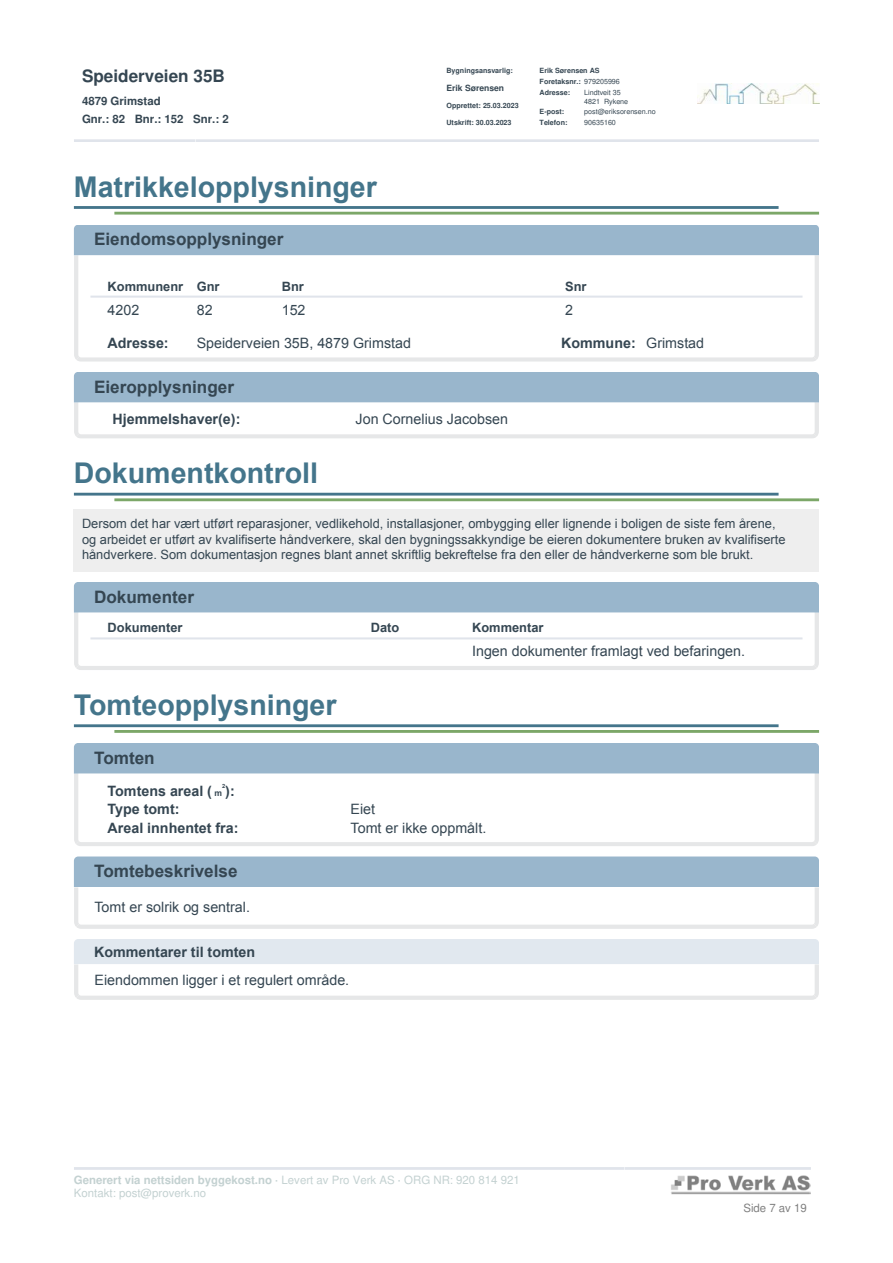
<style>
.page{position:relative;width:893px;height:1263px;background:#fff}
.page>*{position:absolute;margin:0;border:0;box-sizing:border-box;transform-origin:0 0}
.t1{font:700 28.5px "Arial";color:#44758b}
.t2{font:700 17.1px "Arial";color:#354652}
.t3{font:700 17.1px "Helvetica";color:#354652}
.t4{font:14.25px "Arial";color:#354652}
.t5{font:700 14.25px "Arial";color:#354652}
.t6{font:12.9px/15.5px "Arial";color:#354652}
.t7{font:700 12.9px "Arial";color:#354652}
.t8{font:11.4px/13.6px "Helvetica";color:#c3d1d1}
.t9{font:700 11.4px/17.7px "Helvetica";color:#354652}
.t10{font:11.4px "Helvetica";color:#808080}
.t11{font:700 8.55px "Helvetica";color:#354652}
.t12{font:700 7.2px/10.6px "Helvetica";color:#354652}
.t13{font:7.2px/8.6px "Helvetica";color:#354652}
.t14{font:700 5.7px "Arial";color:#354652}
.s1{font-weight:400}
.s2{font-size:8.55px}
.s3{font-weight:700}
</style>
<div class="page">
<svg style="left:74px;top:139px;width:745px;height:3px;background:#e3e6ed"></svg>
<img style="left:698px;top:84px;width:121px;height:20px">
<hr style="left:74px;top:206px;width:705px;height:3px;background:#44758b">
<hr style="left:114px;top:212px;width:705px;height:3px;background:#7ca768">
<svg style="left:74px;top:225px;width:745px;height:137px"></svg>
<hr style="left:90px;top:296px;width:712px;height:2px;background:#e0e4eb">
<svg style="left:74px;top:372px;width:745px;height:66px"></svg>
<hr style="left:74px;top:493px;width:705px;height:3px;background:#44758b">
<hr style="left:114px;top:498px;width:705px;height:3px;background:#7ca768">
<div style="left:74px;top:509px;width:745px;height:63px;background:#eee"></div>
<svg style="left:74px;top:582px;width:745px;height:88px"></svg>
<hr style="left:90px;top:637px;width:712px;height:2px;background:#e0e4eb">
<hr style="left:74px;top:724px;width:705px;height:3px;background:#44758b">
<hr style="left:114px;top:730px;width:705px;height:3px;background:#7ca768">
<svg style="left:74px;top:743px;width:745px;height:103px"></svg>
<svg style="left:74px;top:856px;width:745px;height:73px"></svg>
<svg style="left:74px;top:939px;width:745px;height:61px"></svg>
<hr style="left:74px;top:1167px;width:737px;height:3px;background:#e2e6ec">
<img style="left:671px;top:1175px;width:140px;height:19px">
<h2 class="t3" style="left:82px;top:69px;width:144px">Speiderveien 35B</h2>
<p class="t9" style="left:82px;top:93px;width:148px">4879 Grimstad<br>Gnr.: 82 Bnr.: 152 Snr.: 2</p>
<p class="t12" style="left:446px;top:66px;width:68px">Bygningsansvarlig:</p>
<p class="t11" style="left:446px;top:85px;width:59px">Erik Sørensen</p>
<p class="t12" style="left:446px;top:101px;width:74px">Opprettet: 25.03.2023</p>
<p class="t12" style="left:446px;top:118px;width:67px">Utskrift: 30.03.2023</p>
<p class="t12" style="left:540px;top:66px;width:82px">Erik Sørensen AS<br>Foretaksnr.: <span class="s1">979205996</span></p>
<p class="t12" style="left:540px;top:88px;width:32px">Adresse:</p>
<p class="t13" style="left:584px;top:89px;width:46px">Lindtveit 35<br>4821 Rykene</p>
<p class="t12" style="left:540px;top:107px;width:26px">E-post:</p>
<p class="t13" style="left:584px;top:108px;width:73px">post@eriksorensen.no</p>
<p class="t12" style="left:540px;top:118px;width:29px">Telefon:</p>
<p class="t13" style="left:584px;top:119px;width:33px">90635160</p>
<h1 class="t1" style="left:74px;top:167px;width:304px">Matrikkelopplysninger</h1>
<h2 class="t2" style="left:94px;top:228px;width:191px">Eiendomsopplysninger</h2>
<p class="t7" style="left:108px;top:277px;width:113px">Kommunenr Gnr</p>
<p class="t7" style="left:282px;top:277px;width:24px">Bnr</p>
<p class="t7" style="left:565px;top:277px;width:23px">Snr</p>
<p class="t4" style="left:108px;top:300px;width:33px">4202</p>
<p class="t4" style="left:197px;top:300px;width:17px">82</p>
<p class="t4" style="left:282px;top:300px;width:25px">152</p>
<p class="t4" style="left:565px;top:300px;width:9px">2</p>
<p class="t5" style="left:108px;top:333px;width:63px">Adresse:</p>
<p class="t4" style="left:197px;top:333px;width:216px">Speiderveien 35B, 4879 Grimstad</p>
<p class="t5" style="left:561px;top:333px;width:144px">Kommune: <span class="s1">Grimstad</span></p>
<h2 class="t2" style="left:94px;top:375px;width:141px">Eieropplysninger</h2>
<p class="t5" style="left:113px;top:409px;width:129px">Hjemmelshaver(e):</p>
<p class="t4" style="left:356px;top:409px;width:154px">Jon Cornelius Jacobsen</p>
<h1 class="t1" style="left:74px;top:453px;width:246px">Dokumentkontroll</h1>
<p class="t6" style="left:82px;top:516px;width:705px">Dersom det har vært utført reparasjoner, vedlikehold, installasjoner, ombygging eller lignende i boligen de siste fem årene, og arbeidet er utført av kvalifiserte håndverkere, skal den bygningssakkyndige be eieren dokumentere bruken av kvalifiserte håndverkere. Som dokumentasjon regnes blant annet skriftlig bekreftelse fra den eller de håndverkerne som ble brukt.</p>
<h2 class="t2" style="left:94px;top:585px;width:101px">Dokumenter</h2>
<p class="t7" style="left:108px;top:619px;width:76px">Dokumenter</p>
<p class="t7" style="left:371px;top:619px;width:30px">Dato</p>
<p class="t7" style="left:472px;top:619px;width:73px">Kommentar</p>
<p class="t4" style="left:472px;top:642px;width:275px">Ingen dokumenter framlagt ved befaringen.</p>
<h1 class="t1" style="left:74px;top:685px;width:264px">Tomteopplysninger</h1>
<h2 class="t2" style="left:94px;top:746px;width:62px">Tomten</h2>
<p class="t5" style="left:108px;top:781px;width:129px">Tomtens areal ( <span class="s2">m</span> ):</p>
<p class="t14" style="left:222px;top:782px;width:5px">2</p>
<p class="t5" style="left:108px;top:799px;width:73px">Type tomt:</p>
<p class="t4" style="left:351px;top:799px;width:26px">Eiet</p>
<p class="t5" style="left:108px;top:818px;width:132px">Areal innhentet fra:</p>
<p class="t4" style="left:351px;top:818px;width:137px">Tomt er ikke oppmålt.</p>
<h2 class="t2" style="left:94px;top:859px;width:145px">Tomtebeskrivelse</h2>
<p class="t4" style="left:95px;top:897px;width:157px">Tomt er solrik og sentral.</p>
<p class="t5" style="left:94px;top:942px;width:163px">Kommentarer til tomten</p>
<p class="t4" style="left:95px;top:970px;width:256px">Eiendommen ligger i et regulert område.</p>
<p class="t8" style="left:74px;top:1174px;width:447px"><span class="s3">Generert via nettsiden byggekost.no ·</span> Levert av Pro Verk AS <span class="s3">·</span> ORG NR: 920 814 921<br>Kontakt: post@proverk.no</p>
<p class="t10" style="left:743px;top:1204px;width:65px">Side 7 av 19</p>
</div>
